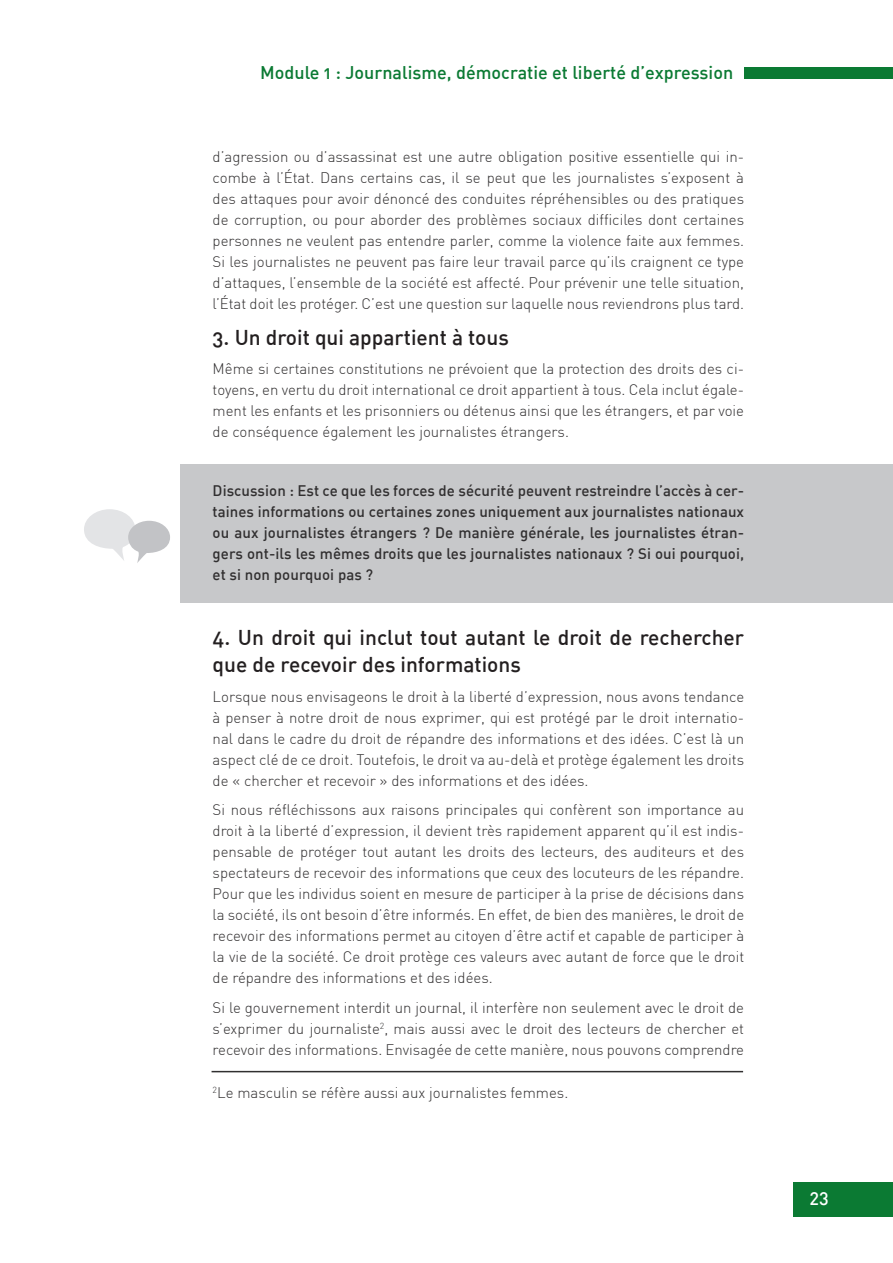
<style>
.page{position:relative;width:893px;height:1263px;background:#fff}
.page>*{position:absolute;margin:0;border:0;box-sizing:border-box;transform-origin:0 0}
.t1{font:21px/27px "DIN Medium Alternate";color:#231f20}
.t2{font:18px "DIN Medium Alternate";color:#0b7a33}
.t3{font:500 18px "DIN";color:#fff}
.t4{font:300 15px/21px "DIN";color:#312f30;text-align:justify}
.t5{font:15px/21px "DIN Medium Alternate";letter-spacing:.005em;color:#312f30;text-align:justify}
</style>
<div class="page">
<div style="left:793px;top:1182px;width:100px;height:34px;background:#0b7a33"></div>
<div style="left:744px;top:67px;width:149px;height:11px;background:#0b7a33"></div>
<div style="left:180px;top:465px;width:713px;height:138px;background:#c7c8ca"></div>
<svg style="left:84px;top:509px;width:86px;height:54px"></svg>
<hr style="left:212px;top:1071px;width:531px;height:1px;background:#312f30">
<p class="t2" style="left:260px;top:61px;width:474px">Module 1 : Journalisme, démocratie et liberté d’expression</p>
<p class="t4" style="left:213px;top:146px;width:533px">d’agression ou d’assassinat est une autre obligation positive essentielle qui in&shy;combe à l’État. Dans certains cas, il se peut que les journalistes s’exposent à des attaques pour avoir dénoncé des conduites répréhensibles ou des pratiques de corruption, ou pour aborder des problèmes sociaux difficiles dont certaines personnes ne veulent pas entendre parler, comme la violence faite aux femmes.<br>Si les journalistes ne peuvent pas faire leur travail parce qu’ils craignent ce type d’attaques, l’ensemble de la société est affecté. Pour prévenir une telle situation, l’État doit les protéger. C’est une question sur laquelle nous reviendrons plus tard.</p>
<h1 class="t1" style="left:213px;top:323px;width:298px">3. Un droit qui appartient à tous</h1>
<p class="t4" style="left:213px;top:358px;width:533px">Même si certaines constitutions ne prévoient que la protection des droits des ci&shy;toyens, en vertu du droit international ce droit appartient à tous. Cela inclut égale&shy;ment les enfants et les prisonniers ou détenus ainsi que les étrangers, et par voie de conséquence également les journalistes étrangers.</p>
<p class="t5" style="left:213px;top:480px;width:533px">Discussion : Est ce que les forces de sécurité peuvent restreindre l’accès à cer&shy;taines informations ou certaines zones uniquement aux journalistes nationaux ou aux journalistes étrangers ? De manière générale, les journalistes étran&shy;gers ont-ils les mêmes droits que les journalistes nationaux ? Si oui pourquoi, et si non pourquoi pas ?</p>
<h1 class="t1" style="left:213px;top:623px;width:533px">4. Un droit qui inclut tout autant le droit de rechercher que de recevoir des informations</h1>
<p class="t4" style="left:213px;top:686px;width:533px">Lorsque nous envisageons le droit à la liberté d’expression, nous avons tendance à penser à notre droit de nous exprimer, qui est protégé par le droit internatio&shy;nal dans le cadre du droit de répandre des informations et des idées. C’est là un aspect clé de ce droit. Toutefois, le droit va au-delà et protège également les droits de « chercher et recevoir » des informations et des idées.</p>
<p class="t4" style="left:213px;top:799px;width:533px">Si nous réfléchissons aux raisons principales qui confèrent son importance au droit à la liberté d’expression, il devient très rapidement apparent qu’il est indis&shy;pensable de protéger tout autant les droits des lecteurs, des auditeurs et des spectateurs de recevoir des informations que ceux des locuteurs de les répandre.<br>Pour que les individus soient en mesure de participer à la prise de décisions dans la société, ils ont besoin d’être informés. En effet, de bien des manières, le droit de recevoir des informations permet au citoyen d’être actif et capable de participer à la vie de la société. Ce droit protège ces valeurs avec autant de force que le droit de répandre des informations et des idées.</p>
<p class="t4" style="left:213px;top:997px;width:533px">Si le gouvernement interdit un journal, il interfère non seulement avec le droit de s’exprimer du journaliste<sup>2</sup>, mais aussi avec le droit des lecteurs de chercher et recevoir des informations. Envisagée de cette manière, nous pouvons comprendre</p>
<p class="t4" style="left:213px;top:1082px;width:357px"><sup>2</sup>Le masculin se réfère aussi aux journalistes femmes.</p>
<p class="t3" style="left:810px;top:1187px;width:21px">23</p>
</div>
